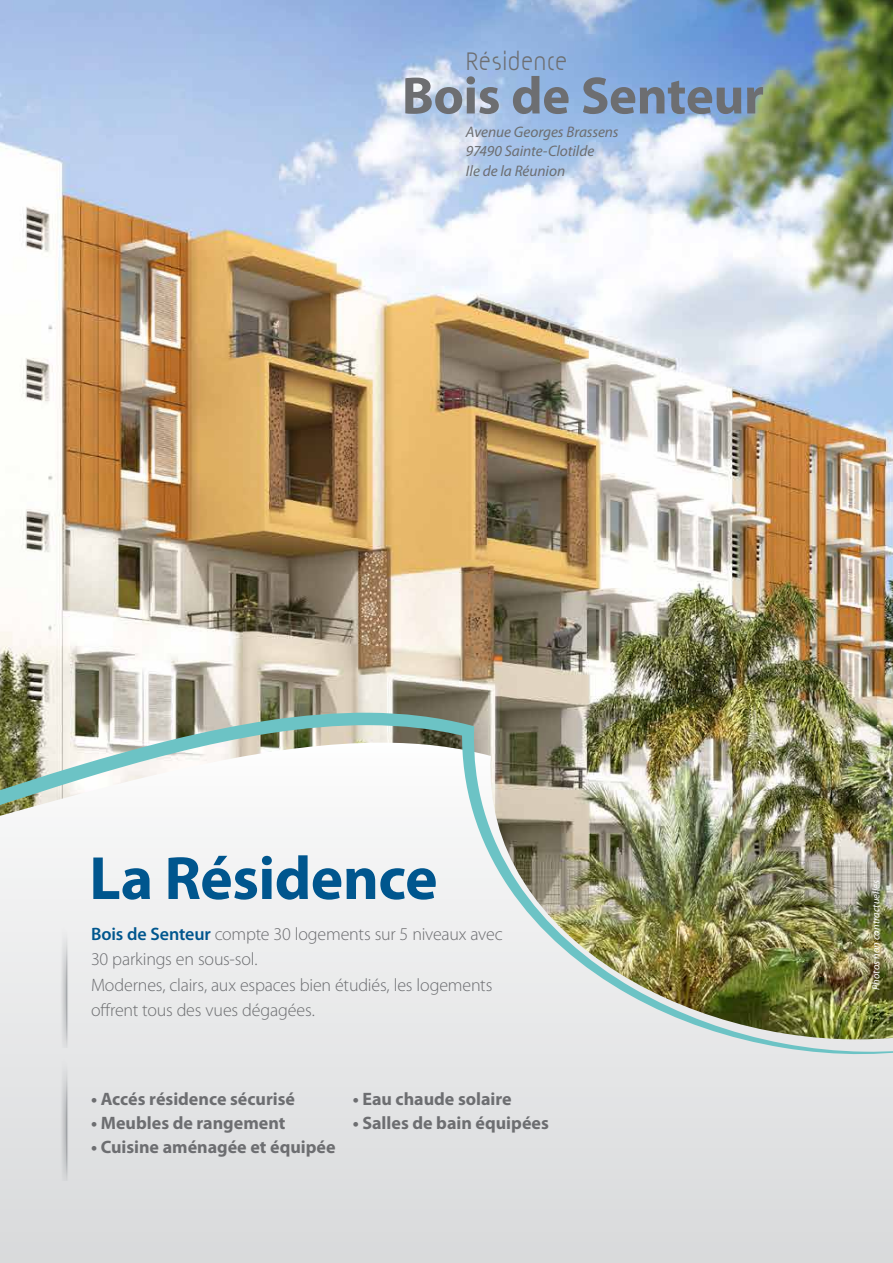
<style>
.page{position:relative;width:893px;height:1263px;background:#fff}
.page>*{position:absolute;margin:0;border:0;box-sizing:border-box;transform-origin:0 0}
.t1{font:700 61.5px "Myriad Pro";letter-spacing:-.01em;color:#00568e}
.t2{font:700 52.8px "Myriad Pro";letter-spacing:-.01em;color:#6d6e71}
.t3{font:29.85px "Jocelyn";letter-spacing:.01em;color:#6d6e71}
.t4{font:300 18px/25.5px "Myriad Pro";letter-spacing:-.01em;color:#6d6e71}
.t5{font:700 18px "Myriad Pro";color:#6d6e71}
.t6{font:italic 15.3px/19.5px "Myriad Pro";letter-spacing:-.005em;color:#6d6e71}
.t7{font:italic 10.5px "Myriad Pro";letter-spacing:.01em;color:#fff}
.s1{font-weight:600;color:#00568e}
</style>
<div class="page">
<img style="left:0;top:0;width:893px;height:712px">
<div style="left:0;top:1098px;width:893px;height:165px;background:#dddee0"></div>
<img style="left:0;top:712px;width:893px;height:386px">
<img style="left:60px;top:919px;width:10px;height:129px">
<img style="left:60px;top:1052px;width:10px;height:129px">
<h3 class="t3" style="left:466px;top:47px;width:103px">Résidence</h3>
<h2 class="t2" style="left:402px;top:61px;width:364px">Bois de Senteur</h2>
<p class="t6" style="left:466px;top:122px;width:154px">Avenue Georges Brassens<br>97490 Sainte-Clotilde<br>Ile de la Réunion</p>
<h1 class="t1" style="left:89px;top:838px;width:350px">La Résidence</h1>
<p class="t4" style="left:91px;top:921px;width:413px"><span class="s1">Bois de Senteur</span> compte 30 logements sur 5 niveaux avec 30 parkings en sous-sol.<br>Modernes, clairs, aux espaces bien étudiés, les logements offrent tous des vues dégagées.</p>
<p class="t5" style="left:91px;top:1087px;width:205px">• Accés résidence sécurisé</p>
<p class="t5" style="left:91px;top:1111px;width:196px">• Meubles de rangement</p>
<p class="t5" style="left:91px;top:1135px;width:246px">• Cuisine aménagée et équipée</p>
<p class="t5" style="left:353px;top:1087px;width:161px">• Eau chaude solaire</p>
<p class="t5" style="left:353px;top:1111px;width:198px">• Salles de bain équipées</p>
<p class="t7" style="left:870px;top:990px;width:112px;rotate:-90deg">Photos non contractuelles</p>
</div>
